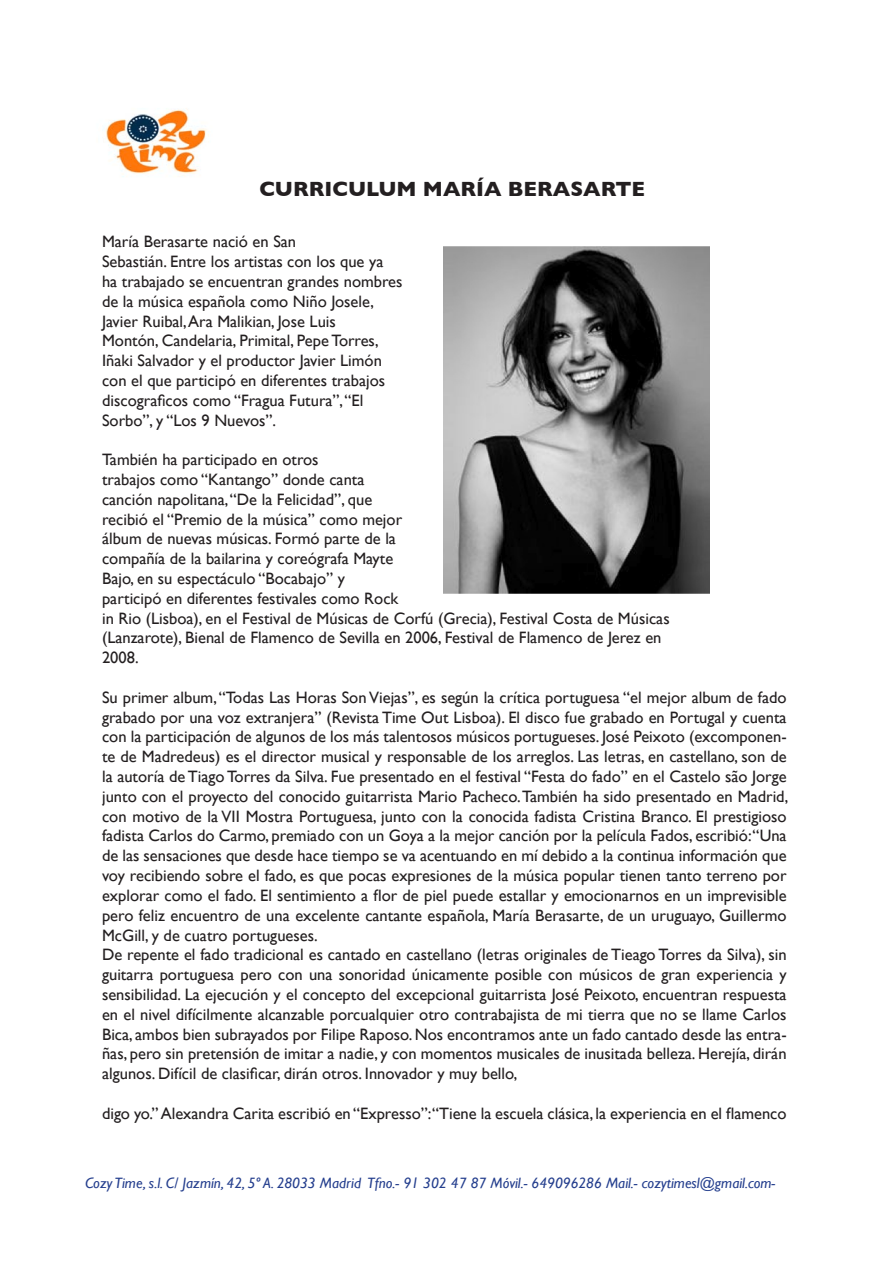
<style>
.page{position:relative;width:893px;height:1263px;background:#fff}
.page>*{position:absolute;margin:0;border:0;box-sizing:border-box;transform-origin:0 0}
.t1{font:700 21px "Gill Sans";color:#231f20}
.t2{font:16.5px/19.8px "Gill Sans";color:#231f20;text-align:justify}
.t3{font:italic 15px "Gill Sans";color:#253f8e}
</style>
<div class="page">
<img style="left:105px;top:108px;width:104px;height:69px">
<img style="left:444px;top:247px;width:265px;height:347px">
<p class="t1" style="left:259px;top:177px;width:387px">CURRICULUM MARÍA BERASARTE</p>
<p class="t2" style="left:102px;top:232px;width:196px">María Berasarte nació en San</p>
<p class="t2" style="left:102px;top:252px;width:283px">Sebastián. Entre los artistas con los que ya</p>
<p class="t2" style="left:102px;top:271px;width:302px">ha trabajado se encuentran grandes nombres</p>
<p class="t2" style="left:102px;top:291px;width:273px">de la música española como Niño Josele,</p>
<p class="t2" style="left:102px;top:311px;width:235px">Javier Ruibal, Ara Malikian, Jose Luis</p>
<p class="t2" style="left:102px;top:331px;width:278px">Montón, Candelaria, Primital, Pepe Torres,</p>
<p class="t2" style="left:102px;top:351px;width:281px">Iñaki Salvador y el productor Javier Limón</p>
<p class="t2" style="left:102px;top:370px;width:285px">con el que participó en diferentes trabajos</p>
<p class="t2" style="left:102px;top:390px;width:263px">discograficos como “Fragua Futura”, “El</p>
<p class="t2" style="left:102px;top:410px;width:176px">Sorbo”, y “Los 9 Nuevos”.</p>
<p class="t2" style="left:102px;top:450px;width:218px">También ha participado en otros</p>
<p class="t2" style="left:102px;top:469px;width:264px">trabajos como “Kantango” donde canta</p>
<p class="t2" style="left:102px;top:489px;width:272px">canción napolitana, “De la Felicidad”, que</p>
<p class="t2" style="left:102px;top:509px;width:302px">recibió el “Premio de la música” como mejor</p>
<p class="t2" style="left:102px;top:529px;width:295px">álbum de nuevas músicas. Formó parte de la</p>
<p class="t2" style="left:102px;top:549px;width:293px">compañía de la bailarina y coreógrafa Mayte</p>
<p class="t2" style="left:102px;top:568px;width:244px">Bajo, en su espectáculo “Bocabajo” y</p>
<p class="t2" style="left:102px;top:588px;width:298px">participó en diferentes festivales como Rock</p>
<p class="t2" style="left:102px;top:608px;width:569px">in Rio (Lisboa), en el Festival de Músicas de Corfú (Grecia), Festival Costa de Músicas</p>
<p class="t2" style="left:102px;top:628px;width:561px">(Lanzarote), Bienal de Flamenco de Sevilla en 2006, Festival de Flamenco de Jerez en</p>
<p class="t2" style="left:102px;top:648px;width:38px">2008.</p>
<p class="t2" style="left:102px;top:687px;width:688px">Su primer album, “Todas Las Horas Son Viejas”, es según la crítica portuguesa “el mejor album de fado grabado por una voz extranjera” (Revista Time Out Lisboa). El disco fue grabado en Portugal y cuenta con la participación de algunos de los más talentosos músicos portugueses. José Peixoto (excomponen&shy;te de Madredeus) es el director musical y responsable de los arreglos. Las letras, en castellano, son de la autoría de Tiago Torres da Silva. Fue presentado en el festival “Festa do fado” en el Castelo são Jorge junto con el proyecto del conocido guitarrista Mario Pacheco. También ha sido presentado en Madrid, con motivo de la VII Mostra Portuguesa, junto con la conocida fadista Cristina Branco. El prestigioso fadista Carlos do Carmo, premiado con un Goya a la mejor canción por la película Fados, escribió:“Una de las sensaciones que desde hace tiempo se va acentuando en mí debido a la continua información que voy recibiendo sobre el fado, es que pocas expresiones de la música popular tienen tanto terreno por explorar como el fado. El sentimiento a flor de piel puede estallar y emocionarnos en un imprevisible pero feliz encuentro de una excelente cantante española, María Berasarte, de un uruguayo, Guillermo McGill, y de cuatro portugueses.</p>
<p class="t2" style="left:102px;top:945px;width:686px">De repente el fado tradicional es cantado en castellano (letras originales de Tieago Torres da Silva), sin guitarra portuguesa pero con una sonoridad únicamente posible con músicos de gran experiencia y sensibilidad. La ejecución y el concepto del excepcional guitarrista José Peixoto, encuentran respuesta en el nivel difícilmente alcanzable porcualquier otro contrabajista de mi tierra que no se llame Carlos Bica, ambos bien subrayados por Filipe Raposo. Nos encontramos ante un fado cantado desde las entra&shy;ñas, pero sin pretensión de imitar a nadie, y con momentos musicales de inusitada belleza. Herejía, dirán algunos. Difícil de clasificar, dirán otros. Innovador y muy bello,</p>
<p class="t2" style="left:102px;top:1103px;width:686px">digo yo.” Alexandra Carita escribió en “Expresso”:“Tiene la escuela clásica, la experiencia en el flamenco</p>
<p class="t3" style="left:85px;top:1175px;width:692px">Cozy Time, s.l. C/ Jazmín, 42, 5º A. 28033 Madrid Tfno.- 91 302 47 87 Móvil.- 649096286 Mail.- cozytimesl@gmail.com-</p>
</div>
